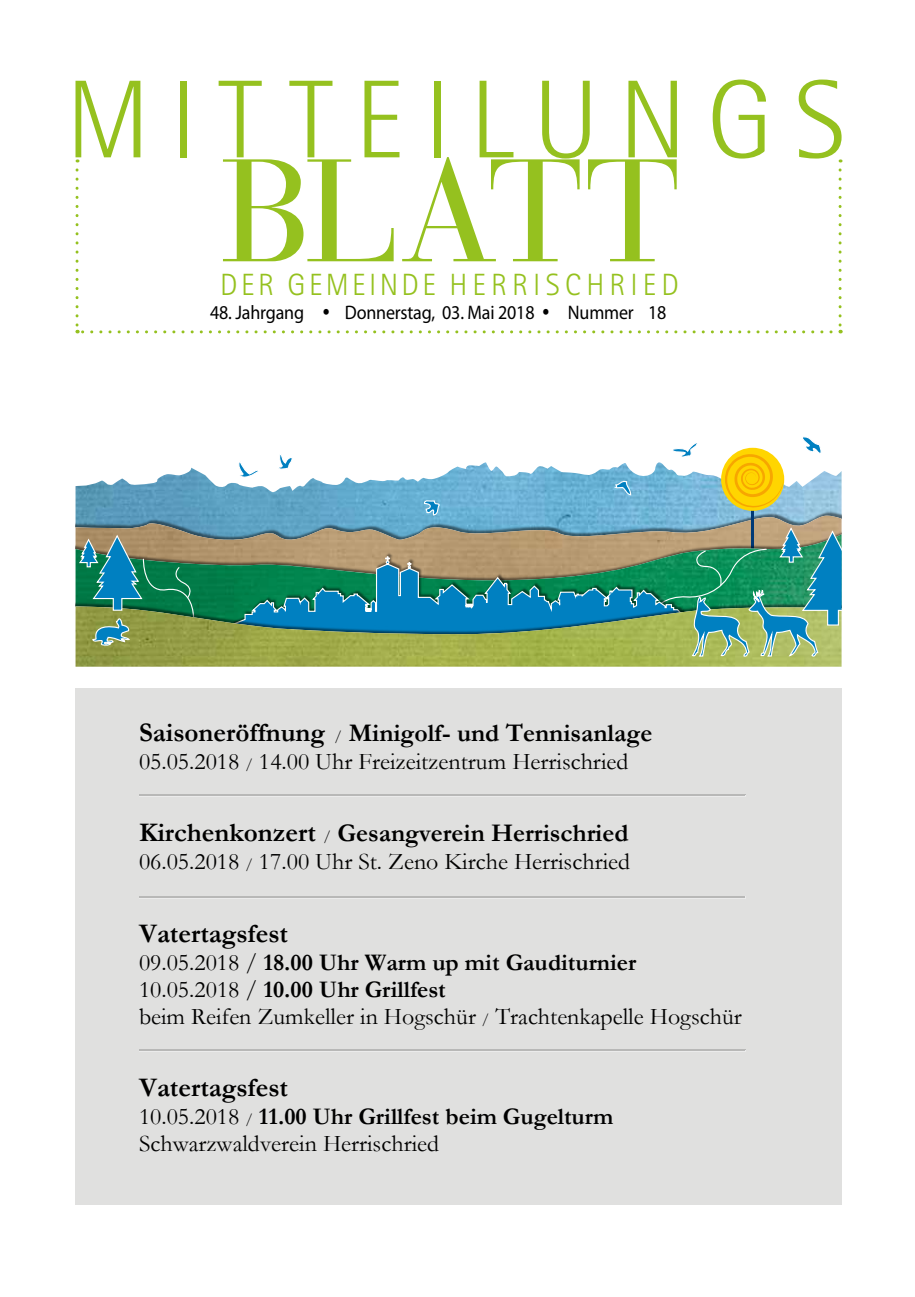
<style>
.page{position:relative;width:915px;height:1297px;background:#fff}
.page>*{position:absolute;margin:0;border:0;box-sizing:border-box;transform-origin:0 0}
.t1{font:144.75px "Bauer Bodoni";letter-spacing:-.02em;color:#95c11f}
.t2{font:300 111px "Rotis Semi Sans";letter-spacing:.18em;color:#95c11f}
.t3{font:300 30.75px "Rotis Sans Serif";letter-spacing:.16em;color:#95c11f}
.t4{font:700 27px "Garamond";color:#000}
.t5{font:700 25.5px "Garamond";color:#000}
.t6{font:24px/27px "Garamond";color:#000}
.t7{font:19.65px "Myriad Pro";letter-spacing:-.01em;color:#000;scale:.92 1}
.s1{font-size:27px}
.s2{font-weight:400;font-size:15px}
.s3{font-size:15px}
.s4{font-weight:700}
</style>
<div class="page">
<div style="left:75px;top:689px;width:766px;height:526px;background:#e0e0df"></div>
<img style="left:75px;top:462px;width:766px;height:49px">
<div style="left:75px;top:511px;width:766px;height:91px;background:#000;opacity:.5"></div>
<img style="left:75px;top:514px;width:766px;height:10px">
<hr style="left:751px;top:481px;width:2px;height:70px;background:#003a76">
<img style="left:75px;top:534px;width:157px;height:68px">
<img style="left:75px;top:606px;width:766px;height:61px">
<svg style="left:232px;top:526px;width:609px;height:132px;background:#61977b"></svg>
<svg style="left:78px;top:533px;width:118px;height:113px;background:#568c67"></svg>
<svg style="left:803px;top:437px;width:18px;height:16px"></svg>
<svg style="left:673px;top:443px;width:24px;height:14px"></svg>
<svg style="left:236px;top:462px;width:25px;height:19px"></svg>
<svg style="left:275px;top:455px;width:18px;height:15px"></svg>
<svg style="left:423px;top:499px;width:17px;height:17px"></svg>
<svg style="left:612px;top:480px;width:19px;height:16px"></svg>
<svg style="left:720px;top:448px;width:64px;height:63px"></svg>
<svg style="left:724px;top:454px;width:59px;height:54px;background:#f5ca18"></svg>
<svg style="left:838px;top:170px;width:3px;height:163px"></svg>
<svg style="left:75px;top:170px;width:755px;height:163px"></svg>
<hr style="left:139px;top:794px;width:606px;height:3px;background:#b8b8b7">
<hr style="left:139px;top:796px;width:606px;height:1px;background:#ebebeb">
<hr style="left:139px;top:896px;width:606px;height:2px;background:#b8b8b7">
<hr style="left:139px;top:898px;width:606px;height:1px;background:#ebebeb">
<hr style="left:139px;top:1049px;width:606px;height:3px;background:#b8b8b7">
<hr style="left:139px;top:1051px;width:606px;height:1px;background:#ebebeb">
<div style="left:40px;top:1205px;width:822px;height:44px;background:#fff"></div>
<h2 class="t2" style="left:66px;top:56px;width:781px">MITTEILUNGS</h2>
<h1 class="t1" style="left:221px;top:125px;width:460px">BLATT</h1>
<p class="t3" style="left:220px;top:267px;width:460px">DER GEMEINDE HERRISCHRIED</p>
<p class="t7" style="left:210px;top:300px;width:497px">48. Jahrgang • Donnerstag, 03. Mai 2018 • Nummer 18</p>
<p class="t5" style="left:139px;top:716px;width:514px"><span class="s1">Saisoneröffnung</span> <span class="s2">/</span> Minigolf- und Tennisanlage</p>
<p class="t6" style="left:139px;top:747px;width:490px">05.05.2018 <span class="s3">/</span> 14.00 Uhr Freizeitzentrum Herrischried</p>
<p class="t5" style="left:139px;top:815px;width:491px"><span class="s1">Kirchenkonzert</span> <span class="s2">/</span> Gesangverein Herrischried</p>
<p class="t6" style="left:139px;top:847px;width:492px">06.05.2018 <span class="s3">/</span> 17.00 Uhr St. Zeno Kirche Herrischried</p>
<p class="t4" style="left:139px;top:915px;width:150px">Vatertagsfest</p>
<p class="t6" style="left:139px;top:948px;width:604px">09.05.2018 / <span class="s4">18.00 Uhr Warm up mit Gauditurnier<br></span>10.05.2018 / <span class="s4">10.00 Uhr Grillfest<br></span>beim Reifen Zumkeller in Hogschür <span class="s3">/</span> Trachtenkapelle Hogschür</p>
<p class="t4" style="left:139px;top:1069px;width:150px">Vatertagsfest</p>
<p class="t6" style="left:139px;top:1102px;width:476px">10.05.2018 <span class="s3">/</span> <span class="s4">11.00 Uhr Grillfest beim Gugelturm<br></span>Schwarzwaldverein Herrischried</p>
</div>
